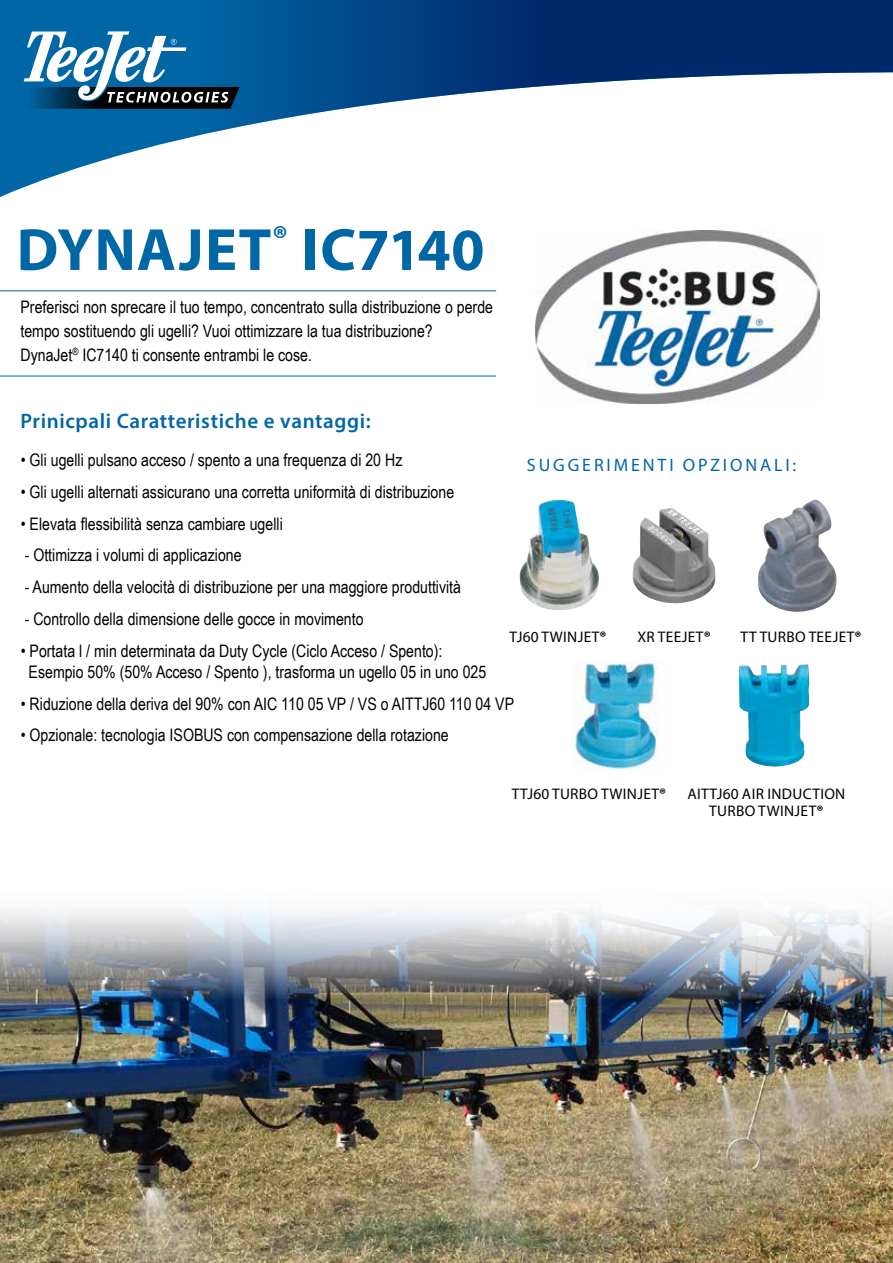
<style>
.page{position:relative;width:893px;height:1263px;background:#fff}
.page>*{position:absolute;margin:0;border:0;box-sizing:border-box;transform-origin:0 0}
.t1{font:700 60px "Myriad Pro";letter-spacing:.015em;color:#0067a6}
.t2{font:600 21px "Myriad Pro";letter-spacing:.03em;color:#0067a6}
.t3{font:18px "Myriad Pro";letter-spacing:.16em;color:#0067a6}
.t4{font:17.25px/24px "Arial Narrow";color:#000}
.t5{font:15.45px/17.9px "Myriad Pro";letter-spacing:.02em;color:#000;text-align:center}
.s1{font-weight:700}
</style>
<div class="page">
<svg style="left:0;top:0;width:893px;height:197px"></svg>
<svg style="left:23px;top:31px;width:217px;height:78px"></svg>
<hr style="left:0;top:376px;width:496px;height:1px;background:#0067a6">
<hr style="left:0;top:290px;width:496px;height:1px;background:#0067a6">
<img style="left:519px;top:500px;width:80px;height:110px">
<img style="left:573px;top:662px;width:85px;height:109px">
<img style="left:739px;top:664px;width:70px;height:102px">
<img style="left:758px;top:500px;width:78px;height:112px">
<img style="left:632px;top:508px;width:83px;height:95px">
<img style="left:535px;top:230px;width:284px;height:174px">
<img style="left:0;top:909px;width:893px;height:354px">
<h1 class="t1" style="left:17px;top:211px;width:469px">DYNAJET<sup>®</sup> IC7140</h1>
<p class="t4" style="left:21px;top:294px;width:474px">Preferisci non sprecare il tuo tempo, concentrato sulla distribuzione o perde tempo sostituendo gli ugelli? Vuoi ottimizzare la tua distribuzione?<br>DynaJet<sup>®</sup> IC7140 ti consente entrambi le cose.</p>
<p class="t2" style="left:21px;top:407px;width:352px">Prinicpali Caratteristiche e vantaggi:</p>
<p class="t4" style="left:21px;top:447px;width:383px">• Gli ugelli pulsano acceso / spento a una frequenza di 20 Hz</p>
<p class="t4" style="left:21px;top:479px;width:435px">• Gli ugelli alternati assicurano una corretta uniformità di distribuzione</p>
<p class="t4" style="left:21px;top:511px;width:264px">• Elevata flessibilità senza cambiare ugelli</p>
<p class="t4" style="left:25px;top:543px;width:218px">- Ottimizza i volumi di applicazione</p>
<p class="t4" style="left:25px;top:574px;width:438px">- Aumento della velocità di distribuzione per una maggiore produttività</p>
<p class="t4" style="left:25px;top:606px;width:340px">- Controllo della dimensione delle gocce in movimento</p>
<p class="t4" style="left:29px;top:640px;width:459px;line-height:21px;text-indent:-8px">• Portata l / min determinata da Duty Cycle (Ciclo Acceso / Spento):<br>Esempio 50% (50% Acceso / Spento ), trasforma un ugello 05 in uno 025</p>
<p class="t4" style="left:21px;top:691px;width:495px">• Riduzione della deriva del 90% con AIC 110 05 VP / VS o AITTJ60 110 04 VP</p>
<p class="t4" style="left:21px;top:723px;width:429px">• Opzionale: tecnologia ISOBUS con compensazione della rotazione</p>
<p class="t3" style="left:527px;top:454px;width:271px">SUGGERIMENTI OPZIONALI:</p>
<p class="t5" style="left:510px;top:628px;width:99px">TJ60 TWINJET<span class="s1">®</span></p>
<p class="t5" style="left:637px;top:628px;width:75px">XR TEEJET<span class="s1">®</span></p>
<p class="t5" style="left:740px;top:628px;width:123px">TT TURBO TEEJET<span class="s1">®</span></p>
<p class="t5" style="left:512px;top:784px;width:156px">TTJ60 TURBO TWINJET<span class="s1">®</span></p>
<p class="t5" style="left:687px;top:784px;width:160px">AITTJ60 AIR INDUCTION<br>TURBO TWINJET<span class="s1">®</span></p>
</div>
